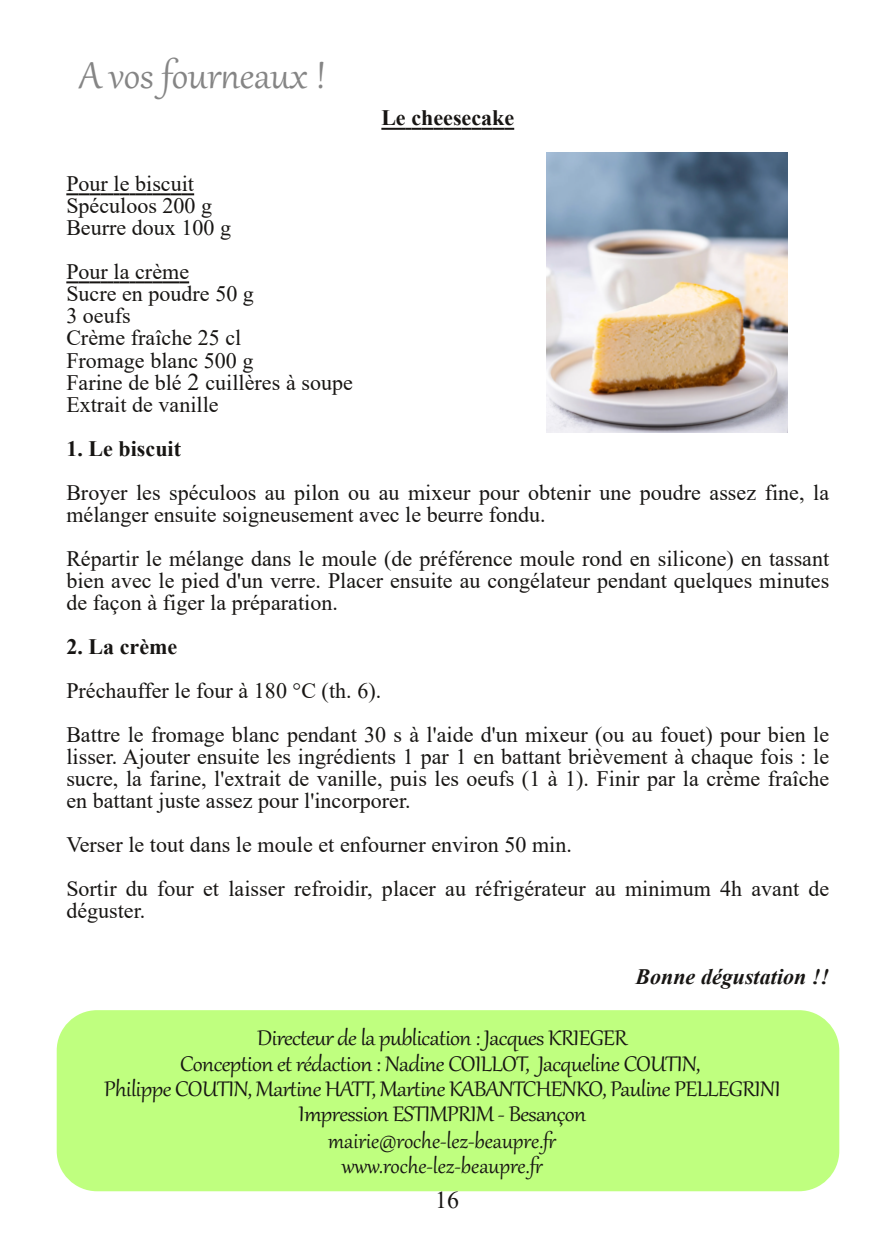
<style>
.page{position:relative;width:896px;height:1248px;background:#fff}
.page>*{position:absolute;margin:0;border:0;box-sizing:border-box;transform-origin:0 0}
.t1{font:46px "Gabriola";color:#858585}
.t2{font:26px/25.6px "Gabriola";letter-spacing:-.02em;color:#171513;text-align:center;scale:1.07 1}
.t3{font:24px "Times New Roman";color:#171513}
.t4{font:22px/22px "Times New Roman";color:#171513}
.t5{font:700 22px "Times New Roman";color:#171513}
.t6{font:italic 700 22px "Times New Roman";color:#171513}
.s1{font-size:24px}
</style>
<div class="page">
<div style="left:57px;top:1010px;width:782px;height:181px;background:#bfff7f;border-radius:40px"></div>
<svg style="left:381px;top:128px;width:133px;height:2px"></svg>
<svg style="left:66px;top:193px;width:128px;height:2px"></svg>
<svg style="left:66px;top:281px;width:123px;height:2px"></svg>
<img style="left:547px;top:153px;width:240px;height:279px">
<h1 class="t1" style="left:79px;top:45px;width:248px">A vos fourneaux !</h1>
<p class="t5" style="left:381px;top:102px;width:134px">Le cheesecake</p>
<p class="t4" style="left:66px;top:172px;width:166px">Pour le biscuit<br>Spéculoos 200 g<br>Beurre doux 100 g</p>
<p class="t4" style="left:66px;top:260px;width:288px">Pour la crème<br>Sucre en poudre 50 g<br>3 oeufs<br>Crème fraîche 25 cl<br>Fromage blanc 500 g<br>Farine de blé <span class="s1">2</span> cuillères à soupe<br>Extrait de vanille</p>
<p class="t5" style="left:66px;top:432px;width:116px">1. Le biscuit</p>
<p class="t4" style="left:66px;top:480px;width:764px">Broyer les spéculoos au pilon ou au mixeur pour obtenir une poudre assez fine, la mélanger ensuite soigneusement avec le beurre fondu.</p>
<p class="t4" style="left:66px;top:546px;width:764px;text-align:justify">Répartir le mélange dans le moule (de préférence moule rond en silicone) en tassant bien avec le pied d'un verre. Placer ensuite au congélateur pendant quelques minutes de façon à figer la préparation.</p>
<p class="t5" style="left:66px;top:630px;width:112px">2. La crème</p>
<p class="t4" style="left:66px;top:667px;width:764px;line-height:44px">Préchauffer le four à 180 °C (th. 6).<br>Battre le fromage blanc pendant 30 s à l'aide d'un mixeur (ou au fouet) pour bien le</p>
<p class="t4" style="left:66px;top:744px;width:764px;text-align:justify">lisser. Ajouter ensuite les ingrédients 1 par 1 en battant brièvement à chaque fois : le sucre, la farine, l'extrait de vanille, puis les oeufs (1 à 1). Finir par la crème fraîche en battant juste assez pour l'incorporer.</p>
<p class="t4" style="left:66px;top:821px;width:764px;line-height:44px">Verser le tout dans le moule et enfourner environ 50 min.<br>Sortir du four et laisser refroidir, placer au réfrigérateur au minimum 4h avant de</p>
<p class="t4" style="left:66px;top:898px;width:81px">déguster.</p>
<p class="t6" style="left:635px;top:961px;width:195px">Bonne dégustation !!</p>
<p class="t2" style="left:104px;top:1023px;width:633px">Directeur de la publication : Jacques KRIEGER<br>Conception et rédaction : Nadine COILLOT, Jacqueline COUTIN,<br>Philippe COUTIN, Martine HATT, Martine KABANTCHENKO, Pauline PELLEGRINI Impression ESTIMPRIM ‐ Besançon<br>mairie@roche‐lez‐beaupre.fr<br>www.roche‐lez‐beaupre.fr</p>
<p class="t3" style="left:435px;top:1182px;width:25px">16</p>
</div>
